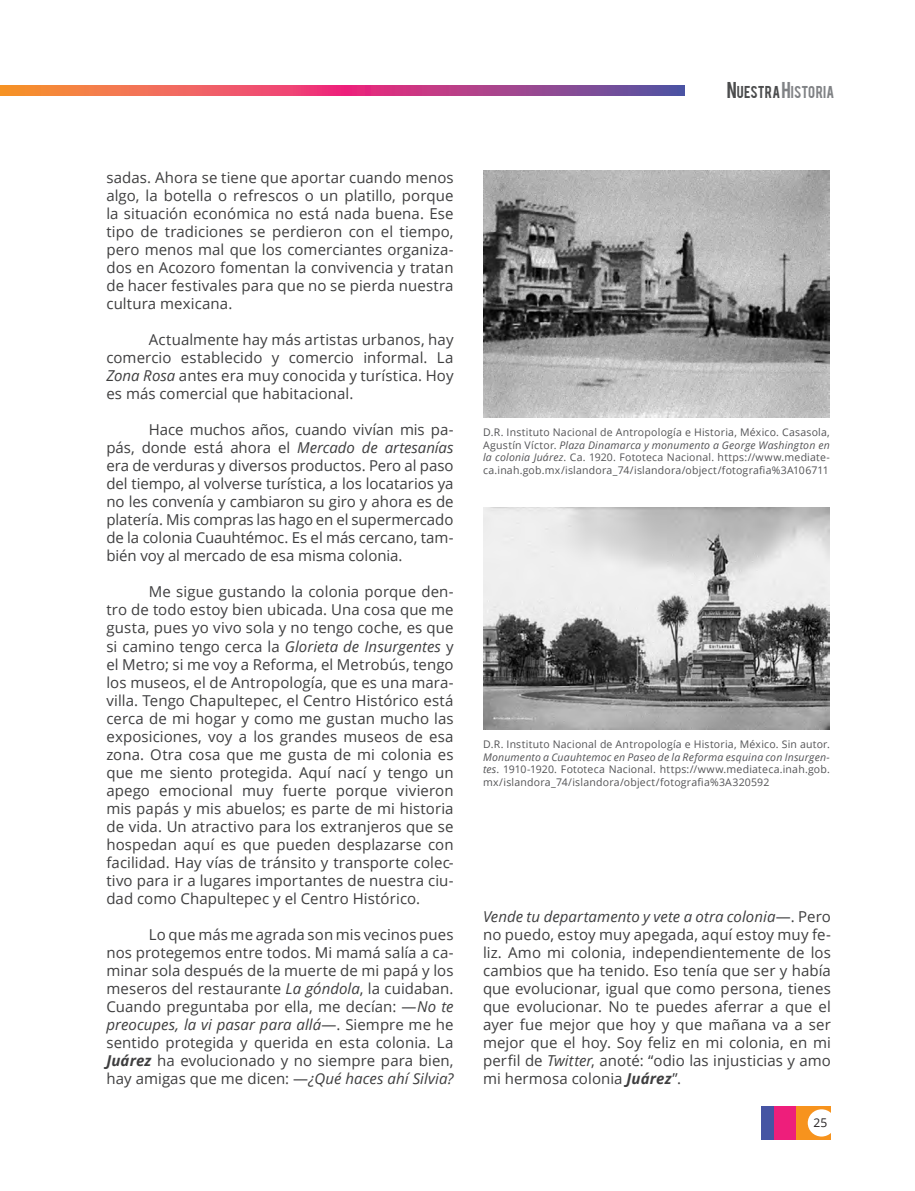
<style>
.page{position:relative;width:915px;height:1191px;background:#fff}
.page>*{position:absolute;margin:0;border:0;box-sizing:border-box;transform-origin:0 0}
.t1{font:15px/18px "Open Sans";letter-spacing:.005em;color:#3e3e3f;text-align:justify}
.t2{font:13.5px "Bebas";letter-spacing:.015em;color:#808285}
.t3{font:12px "Open Sans";color:#231f20}
.t4{font:10.5px/12.6px "Open Sans";letter-spacing:.02em;color:#535355;text-align:justify}
.s1{font-size:18px;color:#4b4c4d}
.s2{color:#4b4c4d}
.s3{font-size:18px}
.s4{font-style:italic}
.s5{font-weight:700;font-style:italic}
</style>
<div class="page">
<div style="left:761px;top:1106px;width:21px;height:33px;background:#4654a3"></div>
<div style="left:774px;top:1106px;width:27px;height:33px;background:#ee1e7b"></div>
<div style="left:796px;top:1106px;width:34px;height:33px;background:#f7931d"></div>
<div style="left:807px;top:1109px;width:28px;height:27px;background:#fff;border-radius:50%"></div>
<svg style="left:0;top:85px;width:684px;height:11px;background:#c95474"></svg>
<img style="left:483px;top:170px;width:346px;height:247px">
<img style="left:483px;top:507px;width:346px;height:222px">
<p class="t2" style="left:726px;top:82px;width:109px"><span class="s1">N</span><span class="s2">UESTRA</span><span class="s3">H</span>ISTORIA</p>
<p class="t1" style="left:106px;top:168px;width:348px">sadas. Ahora se tiene que aportar cuando menos algo, la botella o refrescos o un platillo, porque la situación económica no está nada buena. Ese tipo de tradiciones se perdieron con el tiempo, pero menos mal que los comerciantes organiza&shy;dos en Acozoro fomentan la convivencia y tratan de hacer festivales para que no se pierda nuestra cultura mexicana.</p>
<p class="t1" style="left:106px;top:330px;width:348px;text-indent:43px">Actualmente hay más artistas urbanos, hay comercio establecido y comercio informal. La <span class="s4">Zona Rosa</span> antes era muy conocida y turística. Hoy es más comercial que habitacional.</p>
<p class="t1" style="left:106px;top:420px;width:348px;text-indent:43px">Hace muchos años, cuando vivían mis pa&shy;pás, donde está ahora el <span class="s4">Mercado de artesanías </span>era de verduras y diversos productos. Pero al paso del tiempo, al volverse turística, a los locatarios ya no les convenía y cambiaron su giro y ahora es de platería. Mis compras las hago en el supermercado de la colonia Cuauhtémoc. Es el más cercano, tam&shy;bién voy al mercado de esa misma colonia.</p>
<p class="t1" style="left:106px;top:582px;width:348px;text-indent:43px">Me sigue gustando la colonia porque den&shy;tro de todo estoy bien ubicada. Una cosa que me gusta, pues yo vivo sola y no tengo coche, es que si camino tengo cerca la <span class="s4">Glorieta de Insurgentes</span> y el Metro; si me voy a Reforma, el Metrobús, tengo los museos, el de Antropología, que es una mara&shy;villa. Tengo Chapultepec, el Centro Histórico está cerca de mi hogar y como me gustan mucho las exposiciones, voy a los grandes museos de esa zona. Otra cosa que me gusta de mi colonia es que me siento protegida. Aquí nací y tengo un apego emocional muy fuerte porque vivieron mis papás y mis abuelos; es parte de mi historia de vida. Un atractivo para los extranjeros que se hospedan aquí es que pueden desplazarse con facilidad. Hay vías de tránsito y transporte colec&shy;tivo para ir a lugares importantes de nuestra ciu&shy;dad como Chapultepec y el Centro Histórico.</p>
<p class="t1" style="left:106px;top:924px;width:348px;text-indent:43px">Lo que más me agrada son mis vecinos pues nos protegemos entre todos. Mi mamá salía a ca&shy;minar sola después de la muerte de mi papá y los meseros del restaurante <span class="s4">La góndola</span>, la cuidaban.<br>Cuando preguntaba por ella, me decían: —<span class="s4">No te preocupes, la vi pasar para allá</span>—. Siempre me he sentido protegida y querida en esta colonia. La <span class="s5">Juárez</span> ha evolucionado y no siempre para bien, hay amigas que me dicen: —<span class="s4">¿Qué haces ahí Silvia?</span></p>
<p class="t4" style="left:483px;top:426px;width:348px">D.R. Instituto Nacional de Antropología e Historia, México. Casasola, Agustín Víctor. <span class="s4">Plaza Dinamarca y monumento a George Washington en la colonia Juárez</span>. Ca. 1920. Fototeca Nacional. https://www.mediate&shy;ca.inah.gob.mx/islandora_74/islandora/object/fotografia%3A106711</p>
<p class="t4" style="left:483px;top:737px;width:348px">D.R. Instituto Nacional de Antropología e Historia, México. Sin autor.<br><span class="s4">Monumento a Cuauhtemoc en Paseo de la Reforma esquina con Insurgen&shy;tes</span>. 1910-1920. Fototeca Nacional. https://www.mediateca.inah.gob. mx/islandora_74/islandora/object/fotografia%3A320592</p>
<p class="t1" style="left:483px;top:906px;width:349px"><span class="s4">Vende tu departamento y vete a otra colonia</span>—. Pero no puedo, estoy muy apegada, aquí estoy muy fe&shy;liz. Amo mi colonia, independientemente de los cambios que ha tenido. Eso tenía que ser y había que evolucionar, igual que como persona, tienes que evolucionar. No te puedes aferrar a que el ayer fue mejor que hoy y que mañana va a ser mejor que el hoy. Soy feliz en mi colonia, en mi perfil de <span class="s4">Twitter</span>, anoté: “odio las injusticias y amo mi hermosa colonia <span class="s5">Juárez</span>”.</p>
<p class="t3" style="left:813px;top:1114px;width:15px">25</p>
</div>
